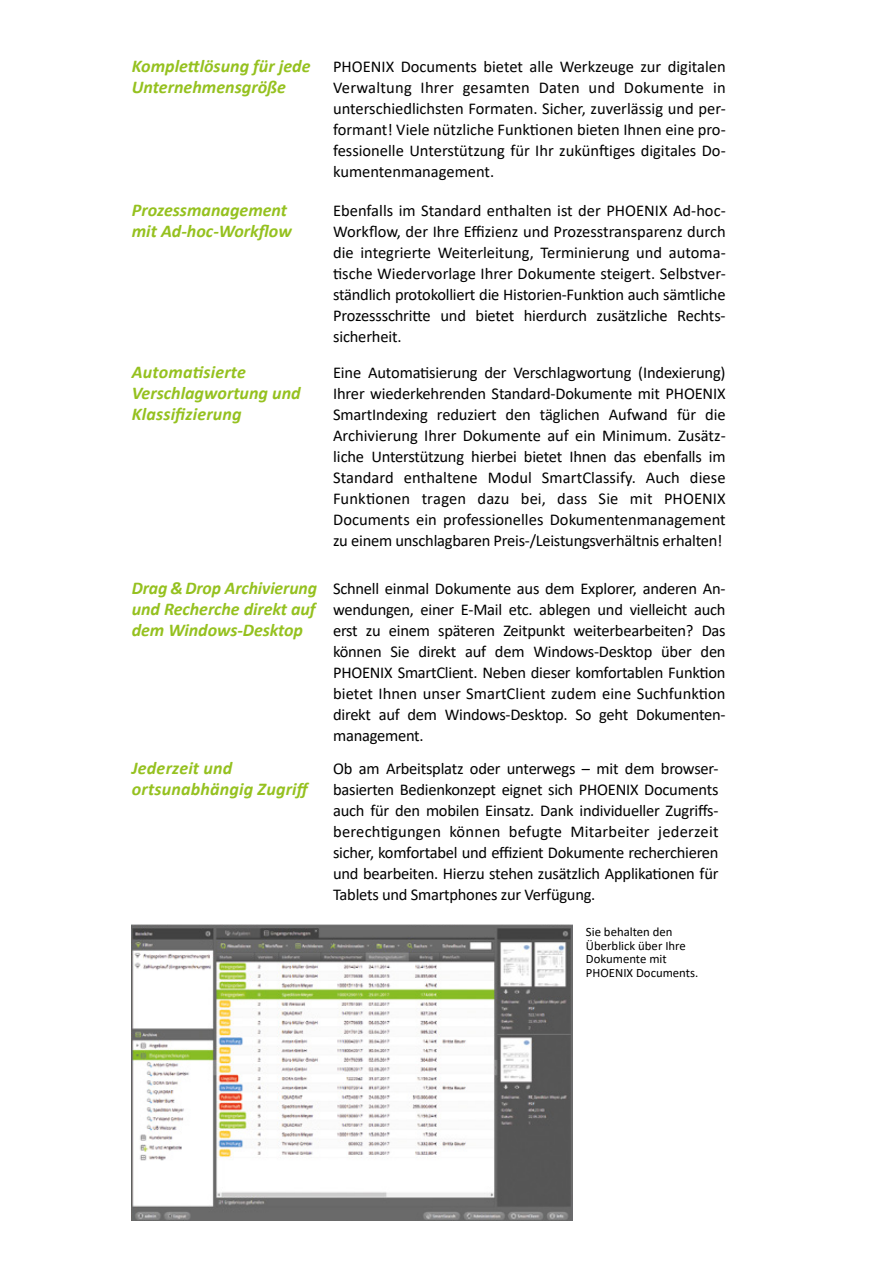
<style>
.page{position:relative;width:893px;height:1263px;background:#fff}
.page>*{position:absolute;margin:0;border:0;box-sizing:border-box;transform-origin:0 0}
.t1{font:italic 700 18px/21px "Calibri";color:#95c11f}
.t2{font:16.5px/21px "Calibri";letter-spacing:-.015em;color:#000;text-align:justify}
.t3{font:12.75px/13.5px "Calibri";color:#000}
</style>
<div class="page">
<img style="left:132px;top:925px;width:441px;height:295px">
<p class="t1" style="left:132px;top:55px;width:180px">Komplettlösung für jede<br>Unternehmensgröße</p>
<p class="t2" style="left:333px;top:56px;width:394px">PHOENIX Documents bietet alle Werkzeuge zur digitalen Verwaltung Ihrer gesamten Daten und Dokumente in unterschiedlichsten Formaten. Sicher, zuverlässig und per&shy;formant! Viele nützliche Funktionen bieten Ihnen eine pro&shy;fessionelle Unterstützung für Ihr zukünftiges digitales Do&shy;kumentenmanagement.</p>
<p class="t1" style="left:132px;top:199px;width:161px">Prozessmanagement mit Ad-hoc-Workflow</p>
<p class="t2" style="left:333px;top:200px;width:394px">Ebenfalls im Standard enthalten ist der PHOENIX Ad-hoc-Workflow, der Ihre Effizienz und Prozesstransparenz durch die integrierte Weiterleitung, Terminierung und automa&shy;tische Wiedervorlage Ihrer Dokumente steigert. Selbstver&shy;ständlich protokolliert die Historien-Funktion auch sämtliche Prozessschritte und bietet hierdurch zusätzliche Rechts&shy;sicherheit.</p>
<p class="t1" style="left:132px;top:361px;width:170px">Automatisierte<br>Verschlagwortung und<br>Klassifizierung</p>
<p class="t2" style="left:333px;top:362px;width:394px">Eine Automatisierung der Verschlagwortung (Indexierung)<br>Ihrer wiederkehrenden Standard-Dokumente mit PHOENIX SmartIndexing reduziert den täglichen Aufwand für die Archivierung Ihrer Dokumente auf ein Minimum. Zusätz&shy;liche Unterstützung hierbei bietet Ihnen das ebenfalls im Standard enthaltene Modul SmartClassify. Auch diese Funktionen tragen dazu bei, dass Sie mit PHOENIX Documents ein professionelles Dokumentenmanagement zu einem unschlagbaren Preis-/Leistungsverhältnis erhalten!</p>
<p class="t1" style="left:132px;top:577px;width:187px;text-align:justify">Drag &amp; Drop Archivierung und Recherche direkt auf dem Windows-Desktop</p>
<p class="t2" style="left:333px;top:578px;width:394px">Schnell einmal Dokumente aus dem Explorer, anderen An&shy;wendungen, einer E-Mail etc. ablegen und vielleicht auch erst zu einem späteren Zeitpunkt weiterbearbeiten? Das können Sie direkt auf dem Windows-Desktop über den PHOENIX SmartClient. Neben dieser komfortablen Funktion bietet Ihnen unser SmartClient zudem eine Suchfunktion direkt auf dem Windows-Desktop. So geht Dokumenten&shy;management.</p>
<p class="t1" style="left:132px;top:757px;width:181px">Jederzeit und ortsunabhängig Zugriff</p>
<p class="t2" style="left:333px;top:758px;width:387px">Ob am Arbeitsplatz oder unterwegs – mit dem browser&shy;basierten Bedienkonzept eignet sich PHOENIX Documents auch für den mobilen Einsatz. Dank individueller Zugriffs&shy;berechtigungen können befugte Mitarbeiter jederzeit sicher, komfortabel und effizient Dokumente recherchieren und bearbeiten. Hierzu stehen zusätzlich Applikationen für Tablets und Smartphones zur Verfügung.</p>
<p class="t3" style="left:586px;top:925px;width:114px">Sie behalten den<br>Überblick über Ihre<br>Dokumente mit<br>PHOENIX Documents.</p>
</div>
